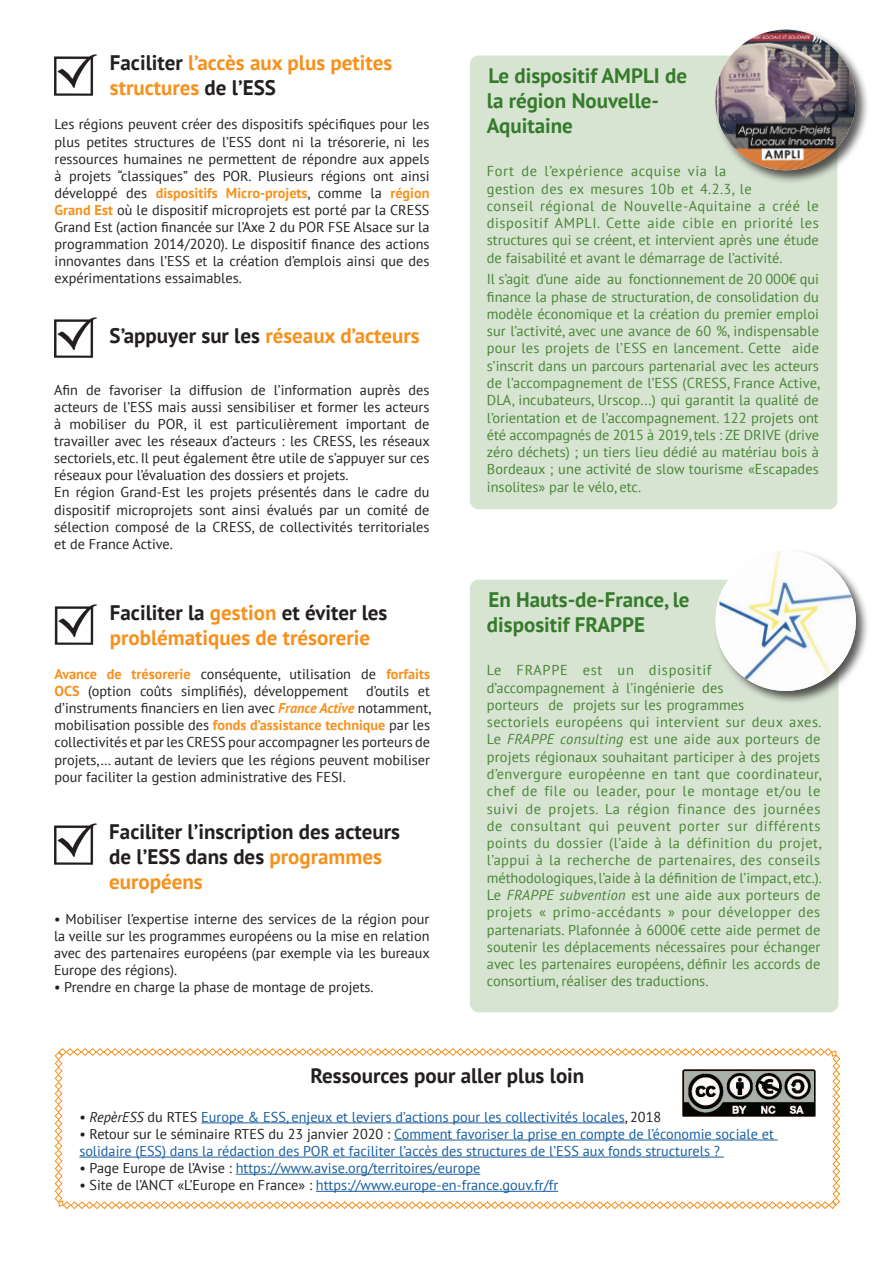
<style>
.page{position:relative;width:893px;height:1263px;background:#fff}
.page>*{position:absolute;margin:0;border:0;box-sizing:border-box;transform-origin:0 0}
.t1{font:700 21px/25.2px "PT Sans";color:#f6911e}
.t2{font:700 21px/25.2px "PT Sans";color:#231f20}
.t3{font:700 21px/25.2px "PT Sans";color:#357b2b}
.Texte_courant{font:14.4px/17.2px "PT Sans";letter-spacing:.02em;color:#498537}
.t4{font:14.25px/17.1px "PT Sans";color:#231f20;text-align:justify}
.t5{font:14.25px/17.1px "PT Sans";color:#175d9e}
.s1{color:#231f20}
.s2{font-weight:700;color:#f6911e}
.s3{font-weight:700;font-style:italic;color:#f6911e}
.s4{color:#f6911e}
.s5{font-style:italic}
.s6{font-style:italic;color:#231f20}
</style>
<div class="page">
<svg style="left:54px;top:1048px;width:786px;height:161px"></svg>
<img style="left:683px;top:1069px;width:133px;height:48px">
<div style="left:470px;top:580px;width:368px;height:432px;background:#d7e4d2;border-radius:9px"></div>
<img style="left:54px;top:54px;width:43px;height:42px">
<img style="left:54px;top:317px;width:43px;height:41px">
<img style="left:55px;top:604px;width:42px;height:41px">
<div style="left:713px;top:548px;width:157px;height:157px;background:#231f20;opacity:.75"></div>
<svg style="left:714px;top:549px;width:143px;height:143px"></svg>
<img style="left:719px;top:550px;width:138px;height:142px">
<div style="left:470px;top:55px;width:367px;height:454px;background:#d7e4d2;border-radius:9px"></div>
<div style="left:713px;top:28px;width:157px;height:156px;background:#231f20;opacity:.75"></div>
<img style="left:714px;top:30px;width:143px;height:142px">
<img style="left:54px;top:823px;width:43px;height:42px">
<p class="t1" style="left:110px;top:50px;width:284px"><span class="s1">Faciliter</span> l’accès aux plus petites structures <span class="s1">de l’ESS</span></p>
<p class="t4" style="left:55px;top:116px;width:376px">Les régions peuvent créer des dispositifs spécifiques pour les plus petites structures de l’ESS dont ni la trésorerie, ni les ressources humaines ne permettent de répondre aux appels à projets “classiques” des POR. Plusieurs régions ont ainsi développé des <span class="s2">dispositifs Micro-projets</span>, comme la <span class="s2">région Grand Est</span> où le dispositif microprojets est porté par la CRESS Grand Est (action financée sur l’Axe 2 du POR FSE Alsace sur la programmation 2014/2020). Le dispositif finance des actions innovantes dans l’ESS et la création d’emplois ainsi que des expérimentations essaimables.</p>
<p class="t1" style="left:110px;top:323px;width:312px"><span class="s1">S’appuyer sur les</span> réseaux d’acteurs</p>
<p class="t4" style="left:54px;top:381px;width:377px">Afin de favoriser la diffusion de l’information auprès des acteurs de l’ESS mais aussi sensibiliser et former les acteurs à mobiliser du POR, il est particulièrement important de travailler avec les réseaux d’acteurs : les CRESS, les réseaux sectoriels, etc. Il peut également être utile de s’appuyer sur ces réseaux pour l’évaluation des dossiers et projets.</p>
<p class="t4" style="left:54px;top:483px;width:377px">En région Grand-Est les projets présentés dans le cadre du dispositif microprojets sont ainsi évalués par un comité de sélection composé de la CRESS, de collectivités territoriales et de France Active.</p>
<p class="t1" style="left:110px;top:599px;width:279px"><span class="s1">Faciliter la</span> gestion <span class="s1">et éviter les </span>problématiques de trésorerie</p>
<p class="t4" style="left:55px;top:665px;width:378px"><span class="s2">Avance de trésorerie</span> conséquente, utilisation de <span class="s2">forfaits OCS</span> (option coûts simplifiés), développement d’outils et d’instruments financiers en lien avec <span class="s3">France Active</span> notamment, mobilisation possible des <span class="s2">fonds d’assistance technique</span> par les collectivités et par les CRESS pour accompagner les porteurs de projets,… autant de leviers que les régions peuvent mobiliser pour faciliter la gestion administrative des FESI.</p>
<p class="t2" style="left:109px;top:819px;width:292px">Faciliter l’inscription des acteurs de l’ESS dans des <span class="s4">programmes européens</span></p>
<p class="t4" style="left:54px;top:910px;width:377px">• Mobiliser l’expertise interne des services de la région pour la veille sur les programmes européens ou la mise en relation avec des partenaires européens (par exemple via les bureaux Europe des régions).</p>
<p class="t4" style="left:54px;top:978px;width:321px">• Prendre en charge la phase de montage de projets.</p>
<p class="t3" style="left:487px;top:62px;width:202px">Le dispositif AMPLI de la région Nouvelle-<br>Aquitaine</p>
<p class="Texte_courant" style="left:487px;top:162px;width:334px">Fort de l’expérience acquise via la<br>gestion des ex mesures 10b et 4.2.3, le<br>conseil régional de Nouvelle-Aquitaine a créé le dispositif AMPLI. Cette aide cible en priorité les structures qui se créent, et intervient après une étude de faisabilité et avant le démarrage de l’activité.</p>
<p class="Texte_courant" style="left:487px;top:270px;width:335px;text-align:justify">Il s’agit d’une aide au fonctionnement de 20 000€ qui finance la phase de structuration, de consolidation du modèle économique et la création du premier emploi sur l’activité, avec une avance de 60 %, indispensable pour les projets de l’ESS en lancement. Cette aide s’inscrit dans un parcours partenarial avec les acteurs de l’accompagnement de l’ESS (CRESS, France Active, DLA, incubateurs, Urscop...) qui garantit la qualité de l’orientation et de l’accompagnement. 122 projets ont été accompagnés de 2015 à 2019, tels : ZE DRIVE (drive zéro déchets) ; un tiers lieu dédié au matériau bois à Bordeaux ; une activité de slow tourisme «Escapades insolites» par le vélo, etc.</p>
<p class="t3" style="left:487px;top:587px;width:204px">En Hauts-de-France, le dispositif FRAPPE</p>
<p class="Texte_courant" style="left:487px;top:661px;width:336px">Le FRAPPE est un dispositif d’accompagnement à l’ingénierie des<br>porteurs de projets sur les programmes<br>sectoriels européens qui intervient sur deux axes.<br>Le <span class="s5">FRAPPE consulting</span> est une aide aux porteurs de projets régionaux souhaitant participer à des projets d’envergure européenne en tant que coordinateur, chef de file ou leader, pour le montage et/ou le suivi de projets. La région finance des journées de consultant qui peuvent porter sur différents points du dossier (l’aide à la définition du projet, l’appui à la recherche de partenaires, des conseils méthodologiques, l’aide à la définition de l’impact, etc.).<br>Le <span class="s5">FRAPPE subvention</span> est une aide aux porteurs de projets « primo-accédants » pour développer des partenariats. Plafonnée à 6000€ cette aide permet de soutenir les déplacements nécessaires pour échanger avec les partenaires européens, définir les accords de consortium, réaliser des traductions.</p>
<p class="t2" style="left:311px;top:1063px;width:275px">Ressources pour aller plus loin</p>
<p class="t5" style="left:79px;top:1108px;width:583px"><span class="s1">•</span> <span class="s6">RepèrESS</span> <span class="s1">du RTES</span> Europe &amp; ESS, enjeux et leviers d’actions pour les collectivités locales<span class="s1">, 2018</span></p>
<p class="t5" style="left:79px;top:1125px;width:696px"><span class="s1">• Retour sur le séminaire RTES du 23 janvier 2020 :</span> Comment favoriser la prise en compte de l’économie sociale et solidaire (ESS) dans la rédaction des POR et faciliter l’accès des structures de l’ESS aux fonds structurels ?</p>
<p class="t5" style="left:79px;top:1159px;width:402px"><span class="s1">• Page Europe de l’Avise :</span> https://www.avise.org/territoires/europe</p>
<p class="t5" style="left:79px;top:1176px;width:480px"><span class="s1">• Site de l’ANCT «L’Europe en France» :</span> https://www.europe-en-france.gouv.fr/fr</p>
</div>
